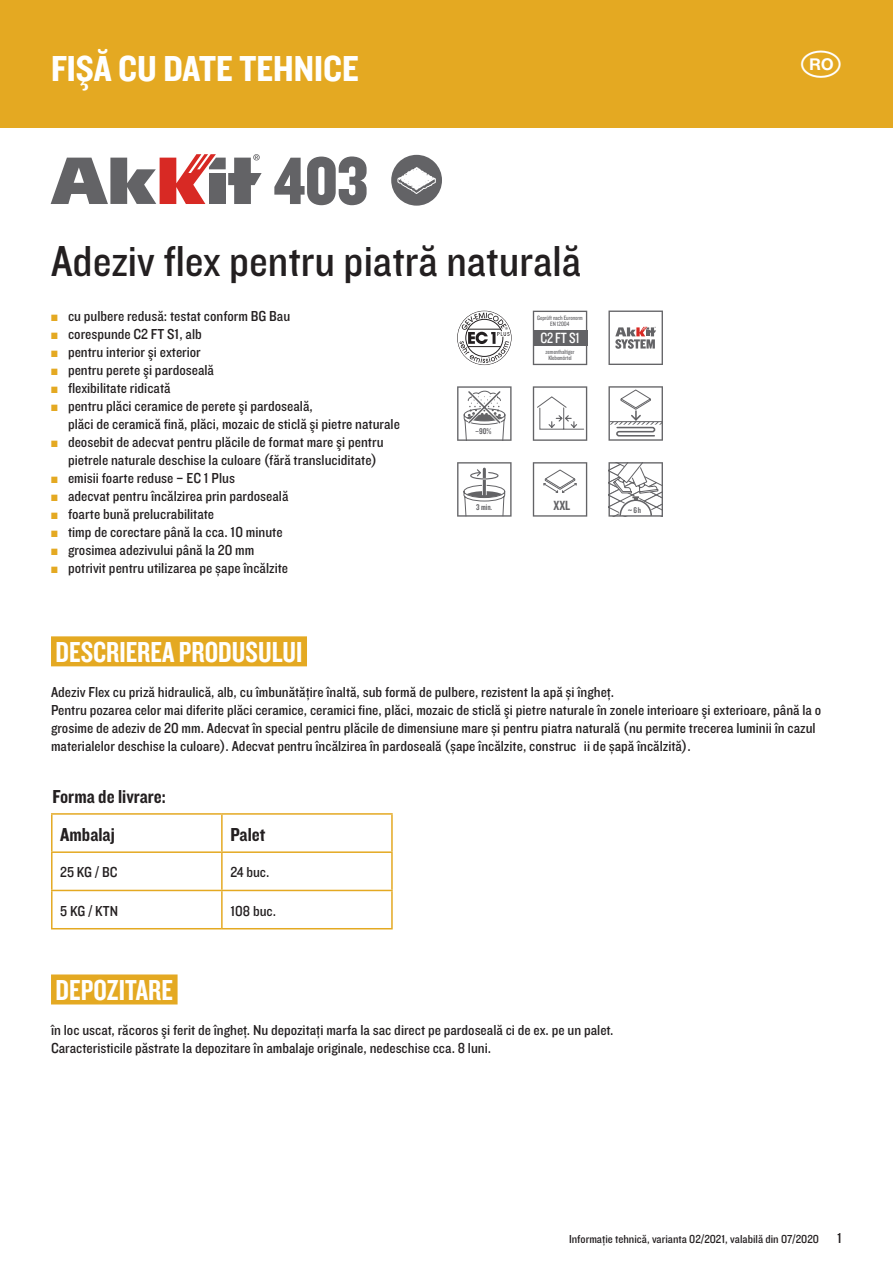
<style>
.page{position:relative;width:893px;height:1263px;background:#fff}
.page>*{position:absolute;margin:0;border:0;box-sizing:border-box;transform-origin:0 0}
.t1{font:45px "Knockout 30 Junior Welterwt";color:#231f20}
.t2{font:37.5px "Knockout 50 Welterweight";color:#fff}
.t3{font:30px "Knockout 49 Liteweight";color:#fff}
.t4{font:19.5px/38.2px "Knockout 50 Welterweight";color:#231f20}
.t5{font:15.3px "Knockout 29 Junior Ltweight";color:#fff}
.t6{font:15px/18px "Knockout 30 Junior Welterwt";color:#231f20}
.t7{font:13.8px "Knockout 49 Liteweight";color:#636366}
.t8{font:12px "Knockout 30 Junior Welterwt";color:#231f20}
.t9{font:8.7px "Knockout 49 Liteweight";color:#636366}
.t10{font:6.6px/6.1px "Knockout 29 Junior Ltweight";letter-spacing:-.01em;color:#636366;text-align:center}
.s1{font-size:13.5px;color:#e4a922}
.s2{font-size:11.55px}
</style>
<div class="page">
<div style="left:51px;top:636px;width:256px;height:30px;background:#e4a922"></div>
<div style="left:51px;top:974px;width:127px;height:30px;background:#e4a922"></div>
<hr style="left:51px;top:813px;width:171px;height:2px;background:#e4a922">
<hr style="left:51px;top:815px;width:2px;height:36px;background:#e4a922">
<hr style="left:222px;top:813px;width:171px;height:2px;background:#e4a922">
<hr style="left:221px;top:815px;width:2px;height:36px;background:#e4a922">
<hr style="left:391px;top:815px;width:2px;height:36px;background:#e4a922">
<hr style="left:51px;top:851px;width:171px;height:2px;background:#e4a922">
<hr style="left:51px;top:853px;width:2px;height:37px;background:#e4a922">
<hr style="left:222px;top:851px;width:171px;height:2px;background:#e4a922">
<hr style="left:221px;top:853px;width:2px;height:37px;background:#e4a922">
<hr style="left:391px;top:853px;width:2px;height:37px;background:#e4a922">
<hr style="left:51px;top:890px;width:171px;height:1px;background:#e4a922">
<hr style="left:51px;top:891px;width:2px;height:37px;background:#e4a922">
<hr style="left:222px;top:890px;width:171px;height:1px;background:#e4a922">
<hr style="left:221px;top:891px;width:2px;height:37px;background:#e4a922">
<hr style="left:391px;top:891px;width:2px;height:37px;background:#e4a922">
<hr style="left:51px;top:928px;width:171px;height:1px;background:#e4a922">
<hr style="left:222px;top:928px;width:171px;height:1px;background:#e4a922">
<div style="left:0;top:0;width:893px;height:128px;background:#e4a922"></div>
<svg style="left:51px;top:154px;width:211px;height:50px"></svg>
<svg style="left:274px;top:156px;width:93px;height:49px"></svg>
<svg style="left:391px;top:155px;width:51px;height:51px"></svg>
<svg style="left:457px;top:311px;width:55px;height:54px"></svg>
<svg style="left:533px;top:311px;width:54px;height:54px"></svg>
<svg style="left:608px;top:386px;width:55px;height:55px"></svg>
<svg style="left:608px;top:311px;width:55px;height:54px"></svg>
<svg style="left:457px;top:386px;width:55px;height:55px"></svg>
<svg style="left:533px;top:386px;width:54px;height:55px"></svg>
<svg style="left:533px;top:462px;width:54px;height:55px"></svg>
<svg style="left:608px;top:462px;width:55px;height:55px"></svg>
<svg style="left:457px;top:462px;width:55px;height:55px"></svg>
<h2 class="t2" style="left:51px;top:44px;width:309px">FIŞĂ CU DATE TEHNICE</h2>
<h1 class="t1" style="left:51px;top:230px;width:532px">Adeziv flex pentru piatră naturală</h1>
<p class="t6" style="left:51px;top:307px;width:241px"><span class="s1">ŝ</span> cu pulbere redusă: testat conform BG Bau</p>
<p class="t6" style="left:51px;top:325px;width:152px"><span class="s1">ŝ</span> corespunde C2 FT S1, alb</p>
<p class="t6" style="left:51px;top:343px;width:151px"><span class="s1">ŝ</span> pentru interior şi exterior</p>
<p class="t6" style="left:51px;top:361px;width:165px"><span class="s1">ŝ</span> pentru perete şi pardoseală</p>
<p class="t6" style="left:51px;top:379px;width:121px"><span class="s1">ŝ</span> flexibilitate ridicată</p>
<p class="t6" style="left:51px;top:397px;width:263px"><span class="s1">ŝ</span> pentru plăci ceramice de perete şi pardoseală,</p>
<p class="t6" style="left:68px;top:415px;width:333px">plăci de ceramică fină, plăci, mozaic de sticlă şi pietre naturale</p>
<p class="t6" style="left:51px;top:433px;width:334px"><span class="s1">ŝ</span> deosebit de adecvat pentru plăcile de format mare şi pentru</p>
<p class="t6" style="left:68px;top:451px;width:311px">pietrele naturale deschise la culoare (fără transluciditate)</p>
<p class="t6" style="left:51px;top:469px;width:185px"><span class="s1">ŝ</span> emisii foarte reduse – EC 1 Plus</p>
<p class="t6" style="left:51px;top:487px;width:239px"><span class="s1">ŝ</span> adecvat pentru încălzirea prin pardoseală</p>
<p class="t6" style="left:51px;top:505px;width:165px"><span class="s1">ŝ</span> foarte bună prelucrabilitate</p>
<p class="t6" style="left:51px;top:523px;width:233px"><span class="s1">ŝ</span> timp de corectare până la cca. 10 minute</p>
<p class="t6" style="left:51px;top:541px;width:205px"><span class="s1">ŝ</span> grosimea adezivului până la 20 mm</p>
<p class="t6" style="left:51px;top:559px;width:239px"><span class="s1">ŝ</span> potrivit pentru utilizarea pe șape încălzite</p>
<p class="t10" style="left:537px;top:314px;width:47px">Geprüft nach Euronorm<br>EN 12004</p>
<p class="t5" style="left:540px;top:328px;width:41px">C2 FT S1</p>
<p class="t10" style="left:546px;top:348px;width:31px">zementhaltiger<br>Klebemörtel</p>
<p class="t9" style="left:475px;top:426px;width:18px">–90%</p>
<p class="t7" style="left:553px;top:497px;width:18px">XXL</p>
<p class="t9" style="left:628px;top:504px;width:14px"><span class="s2">~</span> 6 h</p>
<p class="t9" style="left:476px;top:502px;width:17px">3 min.</p>
<h3 class="t3" style="left:56px;top:633px;width:248px">DESCRIEREA PRODUSULUI</h3>
<p class="t6" style="left:51px;top:682px;width:772px">Adeziv Flex cu priză hidraulică, alb, cu îmbunătăţire înaltă, sub formă de pulbere, rezistent la apă și îngheţ.<br>Pentru pozarea celor mai diferite plăci ceramice, ceramici fine, plăci, mozaic de sticlă şi pietre naturale în zonele interioare şi exterioare, până la o grosime de adeziv de 20 mm. Adecvat în special pentru plăcile de dimensiune mare și pentru piatra naturală (nu permite trecerea luminii în cazul materialelor deschise la culoare). Adecvat pentru încălzirea în pardoseală (șape încălzite, construcții de șapă încălzită).</p>
<h3 class="t4" style="left:60px;top:776px;width:107px;text-indent:-8px">Forma de livrare:<br>Ambalaj</h3>
<h3 class="t4" style="left:230px;top:814px;width:36px">Palet</h3>
<p class="t6" style="left:60px;top:863px;width:59px">25 KG / BC</p>
<p class="t6" style="left:230px;top:863px;width:41px">24 buc.</p>
<p class="t6" style="left:60px;top:901px;width:59px">5 KG / KTN</p>
<p class="t6" style="left:230px;top:901px;width:47px">108 buc.</p>
<h3 class="t3" style="left:56px;top:971px;width:119px">DEPOZITARE</h3>
<p class="t6" style="left:51px;top:1020px;width:564px">în loc uscat, răcoros şi ferit de îngheţ. Nu depozitaţi marfa la sac direct pe pardoseală ci de ex. pe un palet.<br>Caracteristicile păstrate la depozitare în ambalaje originale, nedeschise cca. 8 luni.</p>
<p class="t8" style="left:569px;top:1231px;width:251px">Informaţie tehnică, varianta 02/2021, valabilă din 07/2020</p>
<p class="t6" style="left:837px;top:1229px;width:6px">1</p>
</div>
